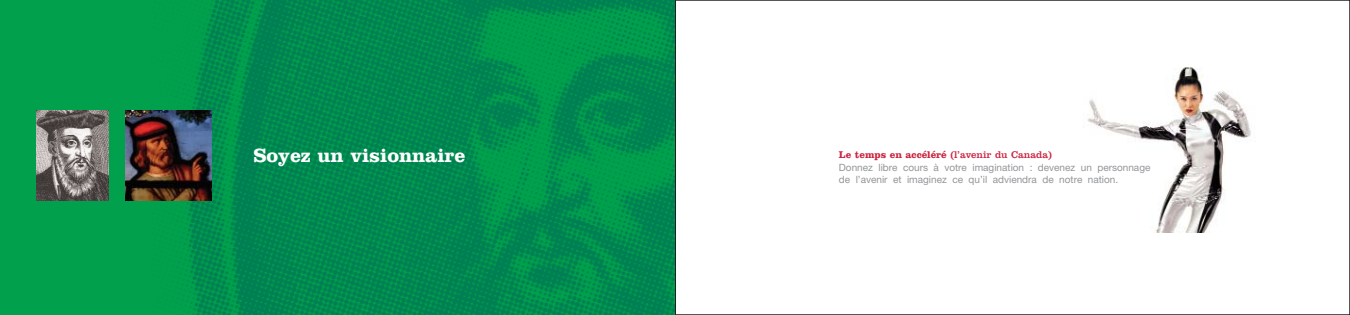
<style>
.page{position:relative;width:1350px;height:315px;background:#fff}
.page>*{position:absolute;margin:0;border:0;box-sizing:border-box;transform-origin:0 0}
.t1{font:700 19.7px "Clarendon BT";color:#fff}
.t2{font:10px/12px "Helvetica Neue";color:#939598}
.t3{font:10px "Clarendon BT";color:#c9243f}
.s1{font-weight:700}
</style>
<div class="page">
<svg style="left:675px;top:0;width:675px;height:315px"></svg>
<img style="left:0;top:0;width:675px;height:315px">
<img style="left:1083px;top:60px;width:173px;height:172px">
<img style="left:126px;top:110px;width:85px;height:90px">
<img style="left:37px;top:110px;width:72px;height:90px">
<h1 class="t1" style="left:253px;top:149px;width:214px">Soyez un visionnaire</h1>
<p class="t3" style="left:839px;top:151px;width:215px"><span class="s1">Le temps en accéléré</span> (l’avenir du Canada)</p>
<p class="t2" style="left:839px;top:162px;width:313px">Donnez libre cours à votre imagination : devenez un personnage de l’avenir et imaginez ce qu’il adviendra de notre nation.</p>
</div>
